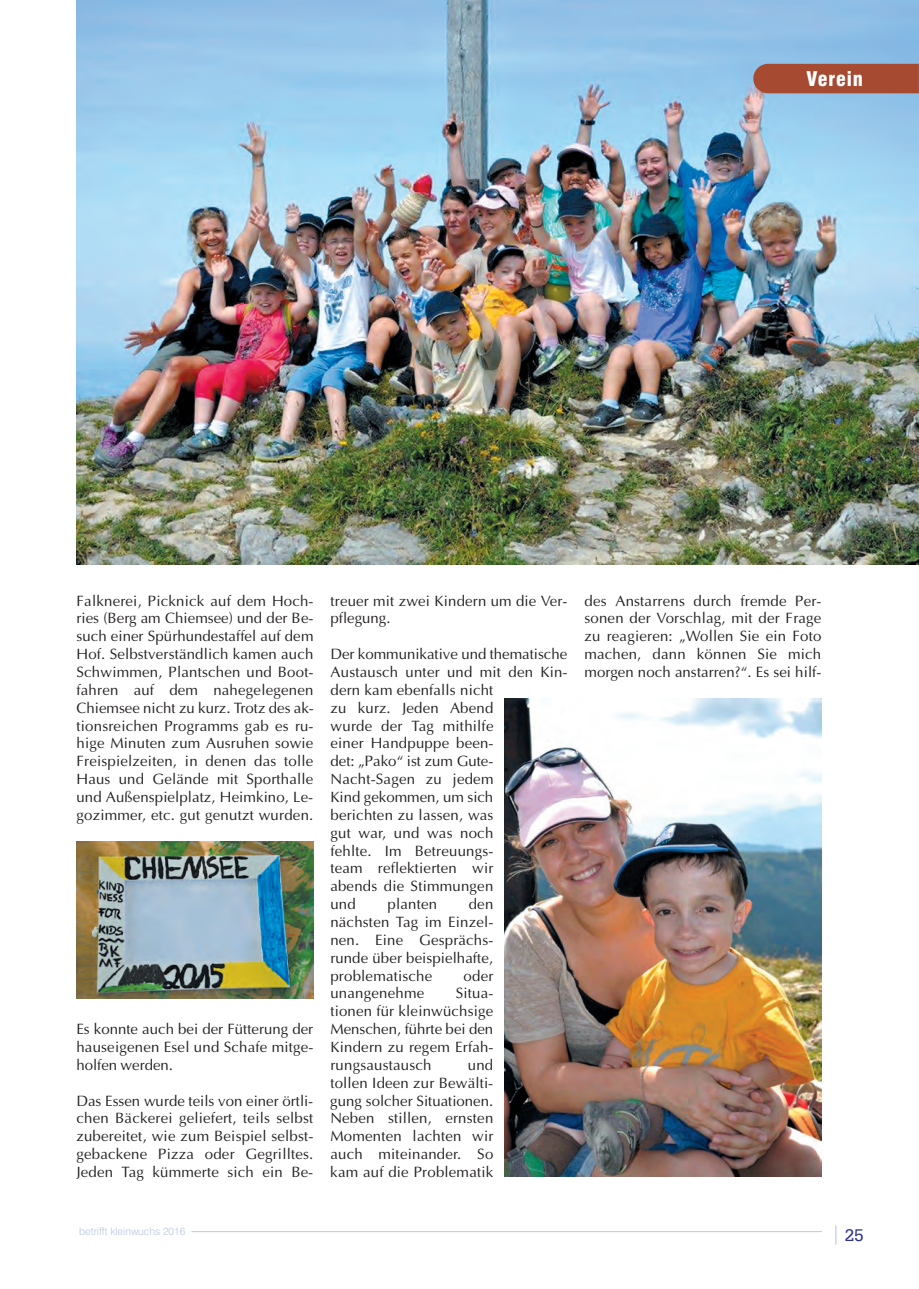
<style>
.page{position:relative;width:919px;height:1289px;background:#fff}
.page>*{position:absolute;margin:0;border:0;box-sizing:border-box;transform-origin:0 0}
.t1{font:900 condensed 19.8px "Swiss 721 BT";letter-spacing:.04em;color:#fff}
.t2{font:18px "Serifa BT";color:#2e3092}
.t3{font:15px/17.9px "Ottawa Plain";letter-spacing:.015em;color:#231f20}
.t4{font:300 10.5px "Swiss 721 BT";color:#b5c5e4}
</style>
<div class="page">
<img style="left:77px;top:0;width:841px;height:564px">
<hr style="left:191px;top:1231px;width:630px;height:1px;background:#c6c4e1">
<svg style="left:835px;top:1225px;width:1px;height:19px"></svg>
<div style="left:753px;top:64px;width:165px;height:29px;background:#a74a32"></div>
<img style="left:504px;top:698px;width:317px;height:478px">
<img style="left:77px;top:841px;width:236px;height:157px">
<h1 class="t1" style="left:806px;top:71px;width:58px">Verein</h1>
<p class="t3" style="left:77px;top:593px;width:746px">Falknerei, Picknick auf dem Hoch- treuer mit zwei Kindern um die Ver- des Anstarrens durch fremde Per&shy;ries (Berg am Chiemsee) und der Be- pflegung.</p>
<p class="t3" style="left:584px;top:611px;width:238px">sonen der Vorschlag, mit der Frage</p>
<p class="t3" style="left:77px;top:628px;width:238px">such einer Spürhundestaffel auf dem</p>
<p class="t3" style="left:584px;top:628px;width:238px">zu reagieren: „Wollen Sie ein Foto</p>
<p class="t3" style="left:77px;top:646px;width:746px">Hof. Selbstverständlich kamen auch Der kommunikative und thematische machen, dann können Sie mich</p>
<p class="t3" style="left:77px;top:664px;width:746px">Schwimmen, Plantschen und Boot- Austausch unter und mit den Kin- morgen noch anstarren?“. Es sei hilf-</p>
<p class="t3" style="left:76px;top:682px;width:418px">fahren auf dem nahegelegenen dern kam ebenfalls nicht</p>
<p class="t3" style="left:76px;top:700px;width:418px">Chiemsee nicht zu kurz. Trotz des ak- zu kurz. Jeden Abend</p>
<p class="t3" style="left:76px;top:718px;width:418px">tionsreichen Programms gab es ru- wurde der Tag mithilfe</p>
<p class="t3" style="left:76px;top:736px;width:418px">hige Minuten zum Ausruhen sowie einer Handpuppe been-</p>
<p class="t3" style="left:76px;top:753px;width:418px">Freispielzeiten, in denen das tolle det: „Pako“ ist zum Gute-</p>
<p class="t3" style="left:76px;top:771px;width:418px">Haus und Gelände mit Sporthalle Nacht-Sagen zu jedem</p>
<p class="t3" style="left:76px;top:789px;width:418px">und Außenspielplatz, Heimkino, Le- Kind gekommen, um sich</p>
<p class="t3" style="left:76px;top:807px;width:418px">gozimmer, etc. gut genutzt wurden. berichten zu lassen, was</p>
<p class="t3" style="left:330px;top:825px;width:164px">gut war, und was noch</p>
<p class="t3" style="left:330px;top:843px;width:164px">fehlte. Im Betreuungs-</p>
<p class="t3" style="left:330px;top:860px;width:164px">team reflektierten wir</p>
<p class="t3" style="left:330px;top:878px;width:164px">abends die Stimmungen</p>
<p class="t3" style="left:330px;top:896px;width:27px">und</p>
<p class="t3" style="left:387px;top:896px;width:51px">planten</p>
<p class="t3" style="left:330px;top:896px;width:164px;text-align:justify;text-indent:138px">den nächsten Tag im Einzel&shy;nen. Eine Gesprächs&shy;runde über beispielhafte, problematische</p>
<p class="t3" style="left:463px;top:968px;width:31px">oder</p>
<p class="t3" style="left:330px;top:985px;width:95px">unangenehme</p>
<p class="t3" style="left:456px;top:985px;width:39px">Situa-</p>
<p class="t3" style="left:330px;top:1003px;width:164px">tionen für kleinwüchsige</p>
<p class="t3" style="left:76px;top:1021px;width:418px">Es konnte auch bei der Fütterung der Menschen, führte bei den</p>
<p class="t3" style="left:76px;top:1039px;width:418px">hauseigenen Esel und Schafe mitge- Kindern zu regem Erfah-</p>
<p class="t3" style="left:76px;top:1057px;width:98px">holfen werden.</p>
<p class="t3" style="left:330px;top:1057px;width:103px">rungsaustausch</p>
<p class="t3" style="left:76px;top:1057px;width:418px;text-align:right">und<br>tollen Ideen zur Bewälti-<br>Das Essen wurde teils von einer örtli- gung solcher Situationen. chen Bäckerei geliefert, teils selbst Neben stillen, ernsten zubereitet, wie zum Beispiel selbst- Momenten lachten wir gebackene Pizza oder Gegrilltes. auch miteinander. So Jeden Tag kümmerte sich ein Be- kam auf die Problematik</p>
<p class="t4" style="left:79px;top:1226px;width:108px">betrifft kleinwuchs 2016</p>
<p class="t2" style="left:844px;top:1227px;width:21px">25</p>
</div>
